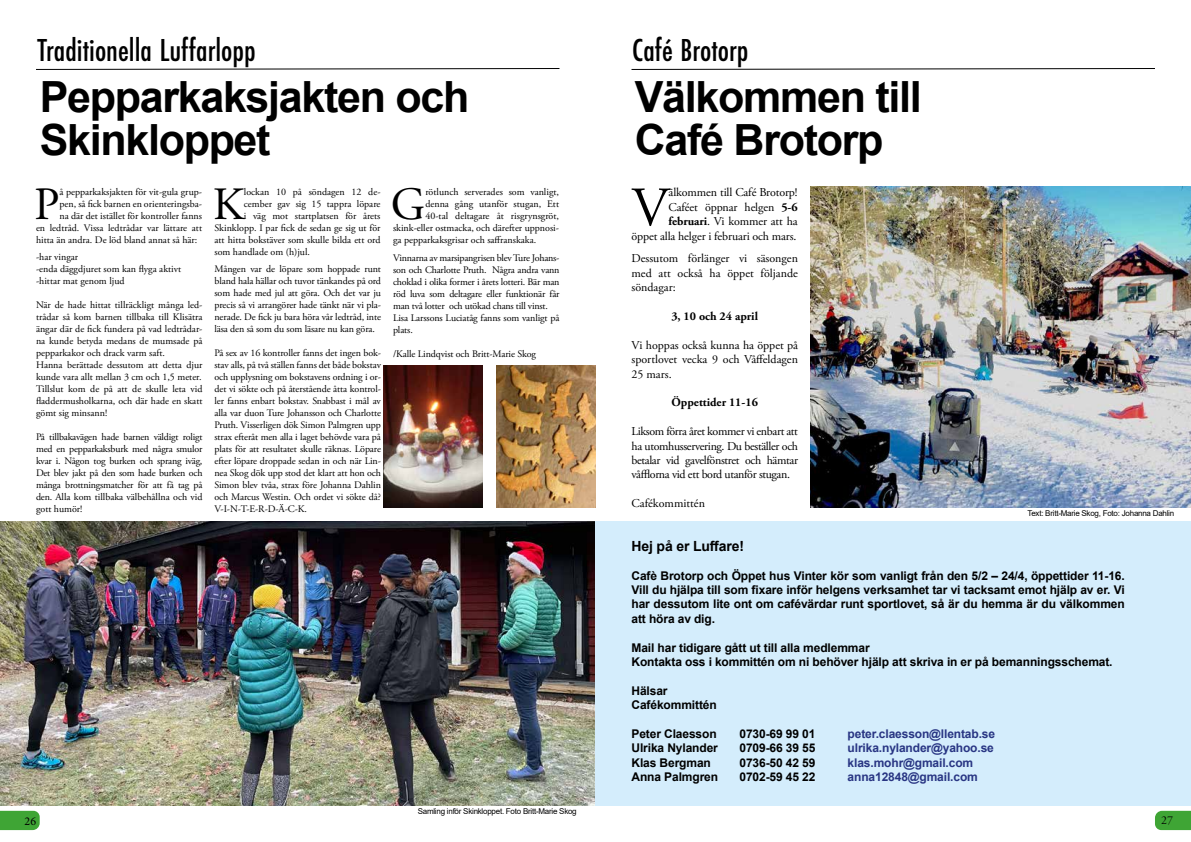
<style>
.page{position:relative;width:1191px;height:842px;background:#fff}
.page>*{position:absolute;margin:0;border:0;box-sizing:border-box;transform-origin:0 0}
.t1{font:55.4px "Adobe Garamond Pro";color:#000}
.t2{font:46.2px "Adobe Garamond Pro";color:#000}
.t3{font:700 43px/43px "Arial";letter-spacing:-.03em;color:#000}
.t4{font:500 33px "Futura PT Cond";color:#000}
.t5{font:700 14px "Arial";letter-spacing:-.01em;color:#000}
.t6{font:700 12px/14.4px "Arial";letter-spacing:-.01em;color:#000}
.t7{font:12px/14.4px "Adobe Garamond Pro";letter-spacing:-.01em;color:#000;text-align:justify}
.t8{font:700 12px "Arial";letter-spacing:-.01em;color:#283583}
.t9{font:700 12px "Adobe Garamond Pro";color:#000}
.t10{font:12px "Minion Pro";color:#000}
.t11{font:10px/12px "Adobe Garamond Pro";color:#000;text-align:justify}
.t12{font:10px/12px "Adobe Garamond Pro";letter-spacing:-.02em;color:#000}
.t13{font:8px "Arial";letter-spacing:-.03em;color:#000}
.s1{font-weight:700}
</style>
<div class="page">
<svg style="left:0;top:811px;width:40px;height:19px"></svg>
<svg style="left:1155px;top:811px;width:36px;height:19px"></svg>
<svg style="left:36px;top:68px;width:524px;height:2px"></svg>
<img style="left:810px;top:187px;width:381px;height:320px">
<svg style="left:631px;top:68px;width:524px;height:2px"></svg>
<img style="left:0;top:522px;width:595px;height:284px">
<img style="left:383px;top:366px;width:99px;height:141px">
<img style="left:496px;top:366px;width:99px;height:141px">
<div style="left:595px;top:522px;width:596px;height:284px;background:#d4edfc"></div>
<h3 class="t4" style="left:37px;top:31px;width:220px">Traditionella Luffarlopp</h3>
<h3 class="t3" style="left:40px;top:76px;width:431px">Pepparkaksjakten och<br>Skinkloppet</h3>
<h2 class="t2" style="left:34px;top:177px;width:27px">P</h2>
<p class="t11" style="left:59px;top:186px;width:144px">å pepparkaksjakten för vit-gula grup-</p>
<p class="t11" style="left:59px;top:198px;width:144px">pen, så fick barnen en orienteringsba-</p>
<p class="t11" style="left:59px;top:210px;width:144px">na där det istället för kontroller fanns</p>
<p class="t11" style="left:36px;top:222px;width:167px">en ledtråd. Vissa ledtrådar var lättare att</p>
<p class="t11" style="left:36px;top:234px;width:163px">hitta än andra. De löd bland annat så här:</p>
<p class="t11" style="left:36px;top:251px;width:147px;text-align:left">-har vingar<br>-enda däggdjuret som kan flyga aktivt -hittar mat genom ljud</p>
<p class="t11" style="left:36px;top:299px;width:168px;text-align:left">När de hade hittat tillräckligt många led&shy;trådar så kom barnen tillbaka till Klisätra ängar där de fick fundera på vad ledtrådar&shy;na kunde betyda medans de mumsade på pepparkakor och drack varm saft.<br>Hanna berättade dessutom att detta djur kunde vara allt mellan 3 cm och 1,5 meter.<br>Tillslut kom de på att de skulle leta vid fladdermusholkarna, och där hade en skatt gömt sig minsann!</p>
<p class="t11" style="left:36px;top:431px;width:168px">På tillbakavägen hade barnen väldigt roligt med en pepparkaksburk med några smulor kvar i. Någon tog burken och sprang iväg, Det blev jakt på den som hade burken och många brottningsmatcher för att få tag på den. Alla kom tillbaka välbehållna och vid gott humör!</p>
<h2 class="t2" style="left:213px;top:177px;width:33px">K</h2>
<p class="t11" style="left:244px;top:186px;width:138px">lockan 10 på söndagen 12 de-</p>
<p class="t11" style="left:244px;top:198px;width:138px">cember gav sig 15 tappra löpare</p>
<p class="t11" style="left:244px;top:210px;width:138px">i väg mot startplatsen för årets</p>
<p class="t11" style="left:214px;top:222px;width:168px">Skinklopp. I par fick de sedan ge sig ut för</p>
<p class="t11" style="left:214px;top:234px;width:167px">att hitta bokstäver som skulle bilda ett ord</p>
<p class="t11" style="left:214px;top:246px;width:97px">som handlade om (h)jul.</p>
<p class="t11" style="left:214px;top:263px;width:168px">Mången var de löpare som hoppade runt bland hala hällar och tuvor tänkandes på ord som hade med jul att göra. Och det var ju precis så vi arrangörer hade tänkt när vi pla&shy;nerade. De fick ju bara höra vår ledtråd, inte läsa den så som du som läsare nu kan göra.</p>
<p class="t11" style="left:214px;top:347px;width:168px">På sex av 16 kontroller fanns det ingen bok&shy;stav alls, på två ställen fanns det både bokstav och upplysning om bokstavens ordning i or&shy;det vi sökte och på återstående åtta kontrol&shy;ler fanns enbart bokstav. Snabbast i mål av alla var duon Ture Johansson och Charlotte Pruth. Visserligen dök Simon Palmgren upp strax efteråt men alla i laget behövde vara på plats för att resultatet skulle räknas. Löpare efter löpare droppade sedan in och när Lin&shy;nea Skog dök upp stod det klart att hon och Simon blev tvåa, strax före Johanna Dahlin och Marcus Westin. Och ordet vi sökte då?<br>V-I-N-T-E-R-D-Ä-C-K.</p>
<h2 class="t2" style="left:391px;top:177px;width:36px">G</h2>
<p class="t11" style="left:425px;top:186px;width:135px">rötlunch serverades som vanligt,</p>
<p class="t11" style="left:425px;top:198px;width:135px">denna gång utanför stugan, Ett</p>
<p class="t11" style="left:425px;top:210px;width:135px">40-tal deltagare åt risgrynsgröt,</p>
<p class="t11" style="left:393px;top:222px;width:167px">skink-eller ostmacka, och därefter uppnosi-</p>
<p class="t11" style="left:393px;top:234px;width:145px">ga pepparkaksgrisar och saffranskaka.</p>
<p class="t12" style="left:393px;top:252px;width:168px">Vinnarna av marsipangrisen blev Ture Johans&shy;son och Charlotte Pruth. Några andra vann choklad i olika former i årets lotteri. Bär man röd luva som deltagare eller funktionär får man två lotter och utökad chans till vinst.<br>Lisa Larssons Luciatåg fanns som vanligt på plats.</p>
<p class="t11" style="left:393px;top:348px;width:144px">/Kalle Lindqvist och Britt-Marie Skog</p>
<h3 class="t4" style="left:632px;top:31px;width:118px">Café Brotorp</h3>
<h3 class="t3" style="left:635px;top:76px;width:288px">Välkommen till<br>Café Brotorp</h3>
<p class="t7" style="left:631px;top:186px;width:168px;text-align:right">älkommen till Café Brotorp!<br>Caféet öppnar helgen <span class="s1">5-6 februari</span>. Vi kommer att ha<br>öppet alla helger i februari och mars.</p>
<h1 class="t1" style="left:631px;top:174px;width:39px">V</h1>
<p class="t7" style="left:631px;top:252px;width:168px">Dessutom förlänger vi säsongen med att också ha öppet följande söndagar:</p>
<p class="t9" style="left:671px;top:309px;width:88px">3, 10 och 24 april</p>
<p class="t7" style="left:631px;top:338px;width:168px">Vi hoppas också kunna ha öppet på sportlovet vecka 9 och Våffeldagen 25 mars.</p>
<p class="t9" style="left:671px;top:395px;width:88px">Öppettider 11-16</p>
<p class="t7" style="left:631px;top:424px;width:168px">Liksom förra året kommer vi enbart att ha utomhusservering. Du beställer och betalar vid gavelfönstret och hämtar våfflorna vid ett bord utanför stugan.</p>
<p class="t7" style="left:631px;top:496px;width:75px">Cafékommittén</p>
<p class="t13" style="left:1027px;top:507px;width:148px">Text: Britt-Marie Skog, Foto: Johanna Dahlin</p>
<h3 class="t5" style="left:631px;top:536px;width:114px">Hej på er Luffare!</h3>
<p class="t6" style="left:631px;top:568px;width:495px;text-align:justify">Cafè Brotorp och Öppet hus Vinter kör som vanligt från den 5/2 – 24/4, öppettider 11-16.<br>Vill du hjälpa till som fixare inför helgens verksamhet tar vi tacksamt emot hjälp av er. Vi har dessutom lite ont om cafévärdar runt sportlovet, så är du hemma är du välkommen att höra av dig.</p>
<p class="t6" style="left:631px;top:640px;width:482px">Mail har tidigare gått ut till alla medlemmar<br>Kontakta oss i kommittén om ni behöver hjälp att skriva in er på bemanningsschemat.</p>
<p class="t6" style="left:631px;top:683px;width:87px">Hälsar<br>Cafékommittén</p>
<p class="t6" style="left:631px;top:727px;width:87px">Peter Claesson</p>
<p class="t6" style="left:739px;top:727px;width:77px">0730-69 99 01</p>
<p class="t8" style="left:847px;top:725px;width:149px">peter.claesson@llentab.se</p>
<p class="t6" style="left:631px;top:741px;width:88px">Ulrika Nylander</p>
<p class="t6" style="left:739px;top:741px;width:77px">0709-66 39 55</p>
<p class="t8" style="left:847px;top:740px;width:148px">ulrika.nylander@yahoo.se</p>
<p class="t6" style="left:631px;top:755px;width:81px">Klas Bergman</p>
<p class="t6" style="left:739px;top:755px;width:77px">0736-50 42 59</p>
<p class="t8" style="left:847px;top:754px;width:127px">klas.mohr@gmail.com</p>
<p class="t6" style="left:631px;top:770px;width:88px">Anna Palmgren</p>
<p class="t6" style="left:739px;top:770px;width:77px">0702-59 45 22</p>
<p class="t8" style="left:847px;top:768px;width:132px">anna12848@gmail.com</p>
<p class="t13" style="left:418px;top:805px;width:160px">Samling inför Skinkloppet. Foto Britt-Marie Skog</p>
<p class="t10" style="left:25px;top:813px;width:13px">26</p>
<p class="t7" style="left:1161px;top:813px;width:13px">27</p>
</div>
